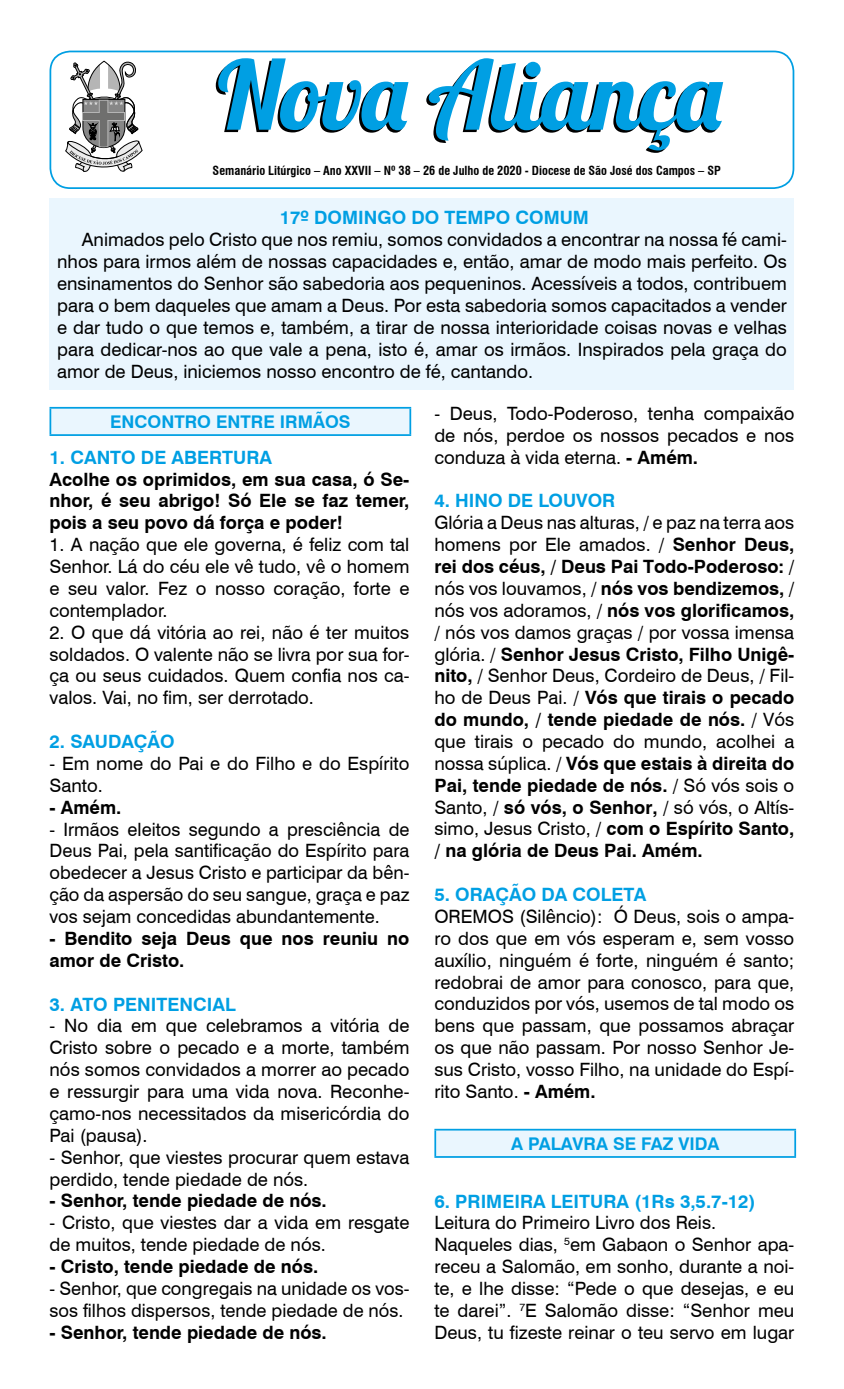
<style>
.page{position:relative;width:844px;height:1389px;background:#fff}
.page>*{position:absolute;margin:0;border:0;box-sizing:border-box;transform-origin:0 0}
.t1{font:95.2px "Lobster 1.4";color:#009fe3}
.t2{font:18.38px/21.9px "Swiss 721 BT";color:#000;text-align:justify}
.t3{font:700 18.38px/21.9px "Swiss 721 BT";color:#000;text-align:justify}
.t4{font:700 18.38px "Swiss 721 BT";color:#009fe3}
.t5{font:700 17.5px "Swiss 721 BT";color:#009fe3}
.t6{font:700 condensed 12.25px "Swiss 721 BT";color:#000}
.s1{font-weight:700}
</style>
<div class="page">
<div style="left:49px;top:51px;width:745px;height:138px;border:2px solid #009fe3;border-radius:20px"></div>
<svg style="left:65px;top:60px;width:77px;height:112px"></svg>
<div style="left:50px;top:198px;width:744px;height:192px;background:#eaf6fe"></div>
<div style="left:50px;top:408px;width:360px;height:27px;background:#eaf6fe"></div>
<hr style="left:49px;top:407px;width:362px;height:2px;background:#009fe3">
<hr style="left:49px;top:409px;width:2px;height:25px;background:#009fe3">
<hr style="left:409px;top:409px;width:2px;height:25px;background:#009fe3">
<hr style="left:49px;top:434px;width:362px;height:2px;background:#009fe3">
<div style="left:435px;top:1130px;width:360px;height:27px;background:#eaf6fe"></div>
<hr style="left:434px;top:1129px;width:361px;height:2px;background:#009fe3">
<hr style="left:434px;top:1131px;width:2px;height:25px;background:#009fe3">
<svg style="left:794px;top:1131px;width:1px;height:25px"></svg>
<hr style="left:434px;top:1156px;width:361px;height:2px;background:#009fe3">
<h1 class="t1" style="left:218px;top:35px;width:505px">Nova Aliança</h1>
<p class="t6" style="left:212px;top:163px;width:509px">Semanário Litúrgico – Ano XXVII – Nº 38 – 26 de Julho de 2020 - Diocese de São José dos Campos – SP</p>
<p class="t4" style="left:280px;top:205px;width:310px">17º DOMINGO DO TEMPO COMUM</p>
<p class="t2" style="left:57px;top:228px;width:731px;text-indent:25px">Animados pelo Cristo que nos remiu, somos convidados a encontrar na nossa fé cami&shy;nhos para irmos além de nossas capacidades e, então, amar de modo mais perfeito. Os ensinamentos do Senhor são sabedoria aos pequeninos. Acessíveis a todos, contribuem para o bem daqueles que amam a Deus. Por esta sabedoria somos capacitados a vender e dar tudo o que temos e, também, a tirar de nossa interioridade coisas novas e velhas para dedicar-nos ao que vale a pena, isto é, amar os irmãos. Inspirados pela graça do amor de Deus, iniciemos nosso encontro de fé, cantando.</p>
<p class="t5" style="left:110px;top:410px;width:242px">ENCONTRO ENTRE IRMÃOS</p>
<p class="t4" style="left:49px;top:444px;width:224px">1. CANTO DE ABERTURA</p>
<p class="t3" style="left:49px;top:468px;width:361px">Acolhe os oprimidos, em sua casa, ó Se&shy;nhor, é seu abrigo! Só Ele se faz temer, pois a seu povo dá força e poder!</p>
<p class="t2" style="left:49px;top:533px;width:361px">1. A nação que ele governa, é feliz com tal Senhor. Lá do céu ele vê tudo, vê o homem e seu valor. Fez o nosso coração, forte e contemplador.</p>
<p class="t2" style="left:49px;top:620px;width:361px">2. O que dá vitória ao rei, não é ter muitos soldados. O valente não se livra por sua for&shy;ça ou seus cuidados. Quem confia nos ca&shy;valos. Vai, no fim, ser derrotado.</p>
<p class="t4" style="left:49px;top:729px;width:127px">2. SAUDAÇÃO</p>
<p class="t2" style="left:49px;top:752px;width:361px">- Em nome do Pai e do Filho e do Espírito<br>Santo.</p>
<p class="t3" style="left:49px;top:796px;width:73px">- Amém.</p>
<p class="t2" style="left:49px;top:817px;width:361px">- Irmãos eleitos segundo a presciência de Deus Pai, pela santificação do Espírito para obedecer a Jesus Cristo e participar da bên&shy;ção da aspersão do seu sangue, graça e paz vos sejam concedidas abundantemente.</p>
<p class="t3" style="left:49px;top:927px;width:361px">- Bendito seja Deus que nos reuniu no amor de Cristo.</p>
<p class="t4" style="left:49px;top:991px;width:188px">3. ATO PENITENCIAL</p>
<p class="t2" style="left:49px;top:1014px;width:361px">- No dia em que celebramos a vitória de Cristo sobre o pecado e a morte, também nós somos convidados a morrer ao pecado e ressurgir para uma vida nova. Reconhe&shy;çamo-nos necessitados da misericórdia do Pai (pausa).</p>
<p class="t2" style="left:49px;top:1145px;width:361px">- Senhor, que viestes procurar quem estava perdido, tende piedade de nós.</p>
<p class="t3" style="left:49px;top:1189px;width:279px">- Senhor, tende piedade de nós.</p>
<p class="t2" style="left:49px;top:1211px;width:361px">- Cristo, que viestes dar a vida em resgate de muitos, tende piedade de nós.</p>
<p class="t3" style="left:49px;top:1255px;width:270px">- Cristo, tende piedade de nós.</p>
<p class="t2" style="left:49px;top:1277px;width:361px">- Senhor, que congregais na unidade os vos&shy;sos filhos dispersos, tende piedade de nós.</p>
<p class="t3" style="left:49px;top:1321px;width:279px">- Senhor, tende piedade de nós.</p>
<p class="t2" style="left:434px;top:402px;width:361px">- Deus, Todo-Poderoso, tenha compaixão de nós, perdoe os nossos pecados e nos conduza à vida eterna. <span class="s1">- Amém.</span></p>
<p class="t4" style="left:434px;top:488px;width:182px">4. HINO DE LOUVOR</p>
<p class="t2" style="left:434px;top:511px;width:361px">Glória a Deus nas alturas, / e paz na terra aos homens por Ele amados. / <span class="s1">Senhor Deus, rei dos céus, / Deus Pai Todo-Poderoso:</span> / nós vos louvamos, / <span class="s1">nós vos bendizemos,</span> / nós vos adoramos, / <span class="s1">nós vos glorificamos, </span>/ nós vos damos graças / por vossa imensa glória. / <span class="s1">Senhor Jesus Cristo, Filho Unigê&shy;nito,</span> / Senhor Deus, Cordeiro de Deus, / Fil&shy;ho de Deus Pai. / <span class="s1">Vós que tirais o pecado do mundo, / tende piedade de nós.</span> / Vós que tirais o pecado do mundo, acolhei a nossa súplica. / <span class="s1">Vós que estais à direita do Pai, tende piedade de nós.</span> / Só vós sois o Santo, / <span class="s1">só vós, o Senhor,</span> / só vós, o Altís&shy;simo, Jesus Cristo, / <span class="s1">com o Espírito Santo, / na glória de Deus Pai. Amém.</span></p>
<p class="t4" style="left:434px;top:882px;width:213px">5. ORAÇÃO DA COLETA</p>
<p class="t2" style="left:434px;top:905px;width:361px">OREMOS (Silêncio): Ó Deus, sois o ampa&shy;ro dos que em vós esperam e, sem vosso auxílio, ninguém é forte, ninguém é santo; redobrai de amor para conosco, para que, conduzidos por vós, usemos de tal modo os bens que passam, que possamos abraçar os que não passam. Por nosso Senhor Je&shy;sus Cristo, vosso Filho, na unidade do Espí&shy;rito Santo. <span class="s1">- Amém.</span></p>
<p class="t5" style="left:511px;top:1132px;width:210px">A PALAVRA SE FAZ VIDA</p>
<p class="t4" style="left:434px;top:1188px;width:322px">6. PRIMEIRA LEITURA (1Rs 3,5.7-12)</p>
<p class="t2" style="left:434px;top:1211px;width:361px;text-align:left">Leitura do Primeiro Livro dos Reis.<br>Naqueles dias, <sup>5</sup>em Gabaon o Senhor apa&shy;receu a Salomão, em sonho, durante a noi&shy;te, e lhe disse: “Pede o que desejas, e eu te darei”. <sup>7</sup>E Salomão disse: “Senhor meu Deus, tu fizeste reinar o teu servo em lugar</p>
</div>
